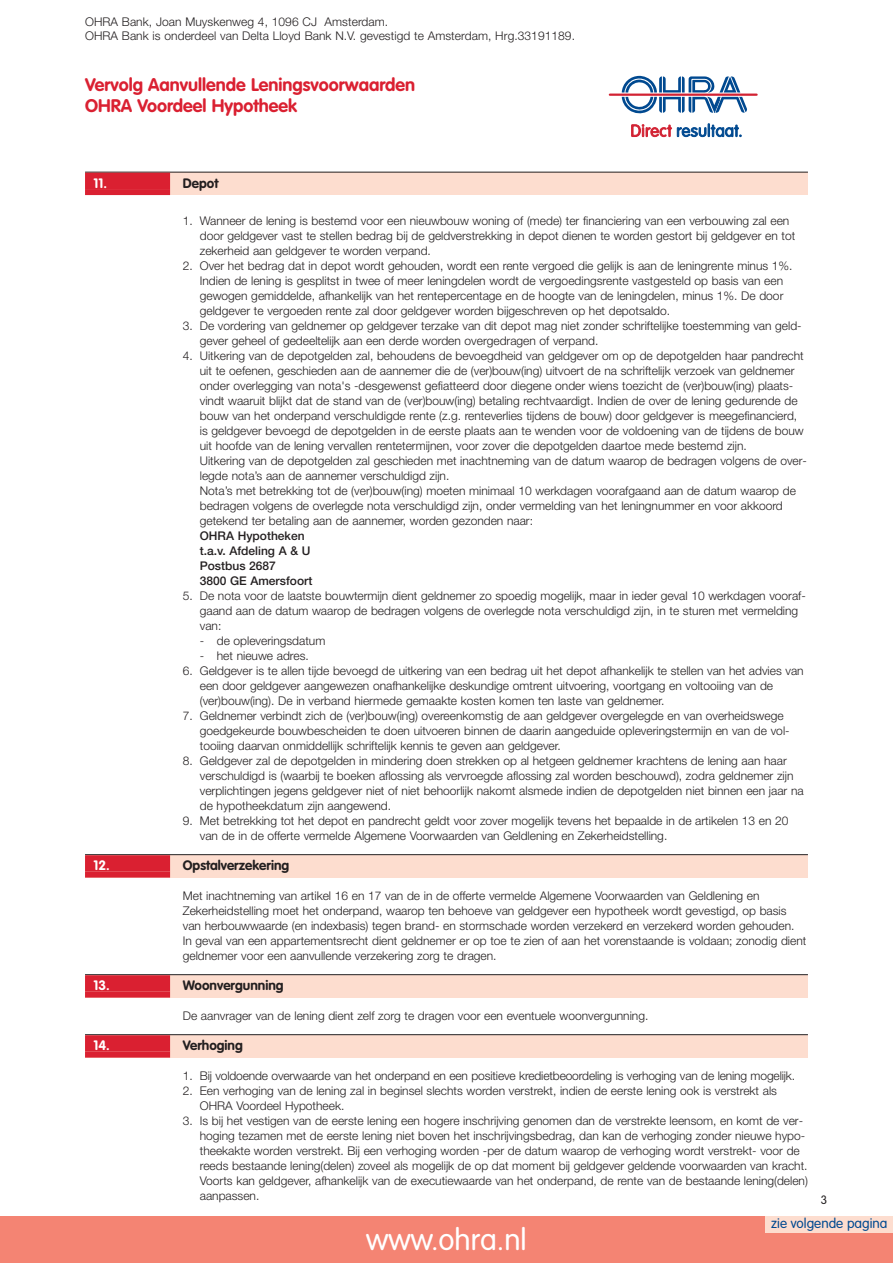
<style>
.page{position:relative;width:893px;height:1263px;background:#fff}
.page>*{position:absolute;margin:0;border:0;box-sizing:border-box;transform-origin:0 0}
.t1{font:300 30px "VAG Rounded";color:#fff}
.t2{font:700 18px/21px "VAG Rounded";color:#da2031}
.t3{font:300 13.65px "VAG Rounded";color:#004990}
.t4{font:700 13.5px "VAG Rounded";color:#231f20}
.t5{font:700 13.5px "VAG Rounded";color:#fff}
.t6{font:300 12px/15px "Helvetica Neue";color:#231f20}
.t7{font:500 12px/15px "Helvetica Neue";color:#231f20}
.t8{font:300 12px "VAG Rounded";color:#231f20}
</style>
<div class="page">
<div style="left:0;top:1216px;width:893px;height:47px;background:#f48473"></div>
<div style="left:85px;top:173px;width:723px;height:22px;background:#fdddcf"></div>
<div style="left:85px;top:855px;width:723px;height:22px;background:#fdddcf"></div>
<div style="left:85px;top:975px;width:723px;height:22px;background:#fdddcf"></div>
<div style="left:85px;top:1035px;width:723px;height:22px;background:#fdddcf"></div>
<hr style="left:85px;top:172px;width:723px;height:1px;background:#231f20">
<div style="left:85px;top:173px;width:85px;height:16px;background:#da2031"></div>
<div style="left:85px;top:189px;width:85px;height:6px;background:#da2031"></div>
<hr style="left:85px;top:854px;width:723px;height:1px;background:#231f20">
<div style="left:85px;top:855px;width:85px;height:16px;background:#da2031"></div>
<div style="left:85px;top:871px;width:85px;height:6px;background:#da2031"></div>
<hr style="left:85px;top:974px;width:723px;height:1px;background:#231f20">
<div style="left:85px;top:975px;width:85px;height:16px;background:#da2031"></div>
<div style="left:85px;top:991px;width:85px;height:6px;background:#da2031"></div>
<hr style="left:85px;top:1034px;width:723px;height:1px;background:#231f20">
<div style="left:85px;top:1035px;width:85px;height:16px;background:#da2031"></div>
<div style="left:85px;top:1051px;width:85px;height:6px;background:#da2031"></div>
<div style="left:765px;top:1216px;width:128px;height:17px;background:#fdddcf"></div>
<svg style="left:631px;top:123px;width:110px;height:14px"></svg>
<hr style="left:609px;top:94px;width:149px;height:2px;background:#d22233">
<svg style="left:622px;top:76px;width:125px;height:38px"></svg>
<p class="t6" style="left:85px;top:15px;width:491px;line-height:14.4px">OHRA Bank, Joan Muyskenweg 4, 1096 CJ Amsterdam.<br>OHRA Bank is onderdeel van Delta Lloyd Bank N.V. gevestigd te Amsterdam, Hrg.33191189.</p>
<h2 class="t2" style="left:85px;top:75px;width:332px">Vervolg Aanvullende Leningsvoorwaarden<br>OHRA Voordeel Hypotheek</h2>
<p class="t5" style="left:94px;top:177px;width:15px">11.</p>
<p class="t4" style="left:183px;top:177px;width:37px">Depot</p>
<p class="t6" style="left:200px;top:214px;width:597px;text-indent:-17px">1. Wanneer de lening is bestemd voor een nieuwbouw woning of (mede) ter financiering van een verbouwing zal een door geldgever vast te stellen bedrag bij de geldverstrekking in depot dienen te worden gestort bij geldgever en tot zekerheid aan geldgever te worden verpand.</p>
<p class="t6" style="left:200px;top:259px;width:594px;text-indent:-17px">2. Over het bedrag dat in depot wordt gehouden, wordt een rente vergoed die gelijk is aan de leningrente minus 1%.<br>Indien de lening is gesplitst in twee of meer leningdelen wordt de vergoedingsrente vastgesteld op basis van een gewogen gemiddelde, afhankelijk van het rentepercentage en de hoogte van de leningdelen, minus 1%. De door geldgever te vergoeden rente zal door geldgever worden bijgeschreven op het depotsaldo.</p>
<p class="t6" style="left:200px;top:319px;width:603px;text-indent:-17px">3. De vordering van geldnemer op geldgever terzake van dit depot mag niet zonder schriftelijke toestemming van geld&shy;gever geheel of gedeeltelijk aan een derde worden overgedragen of verpand.</p>
<p class="t6" style="left:200px;top:349px;width:609px;text-indent:-17px">4. Uitkering van de depotgelden zal, behoudens de bevoegdheid van geldgever om op de depotgelden haar pandrecht uit te oefenen, geschieden aan de aannemer die de (ver)bouw(ing) uitvoert de na schriftelijk verzoek van geldnemer onder overlegging van nota's -desgewenst gefiatteerd door diegene onder wiens toezicht de (ver)bouw(ing) plaats&shy;vindt waaruit blijkt dat de stand van de (ver)bouw(ing) betaling rechtvaardigt. Indien de over de lening gedurende de bouw van het onderpand verschuldigde rente (z.g. renteverlies tijdens de bouw) door geldgever is meegefinancierd, is geldgever bevoegd de depotgelden in de eerste plaats aan te wenden voor de voldoening van de tijdens de bouw uit hoofde van de lening vervallen rentetermijnen, voor zover die depotgelden daartoe mede bestemd zijn.<br>Uitkering van de depotgelden zal geschieden met inachtneming van de datum waarop de bedragen volgens de over&shy;legde nota’s aan de aannemer verschuldigd zijn.<br>Nota’s met betrekking tot de (ver)bouw(ing) moeten minimaal 10 werkdagen voorafgaand aan de datum waarop de bedragen volgens de overlegde nota verschuldigd zijn, onder vermelding van het leningnummer en voor akkoord getekend ter betaling aan de aannemer, worden gezonden naar:</p>
<p class="t7" style="left:200px;top:529px;width:114px">OHRA Hypotheken t.a.v. Afdeling A &amp; U<br>Postbus 2687<br>3800 GE Amersfoort</p>
<p class="t6" style="left:200px;top:589px;width:607px;text-indent:-17px">5. De nota voor de laatste bouwtermijn dient geldnemer zo spoedig mogelijk, maar in ieder geval 10 werkdagen vooraf&shy;gaand aan de datum waarop de bedragen volgens de overlegde nota verschuldigd zijn, in te sturen met vermelding van:</p>
<p class="t6" style="left:200px;top:634px;width:127px">- de opleveringsdatum</p>
<p class="t6" style="left:200px;top:649px;width:111px">- het nieuwe adres.</p>
<p class="t6" style="left:200px;top:664px;width:605px;text-indent:-17px">6. Geldgever is te allen tijde bevoegd de uitkering van een bedrag uit het depot afhankelijk te stellen van het advies van een door geldgever aangewezen onafhankelijke deskundige omtrent uitvoering, voortgang en voltooiing van de (ver)bouw(ing). De in verband hiermede gemaakte kosten komen ten laste van geldnemer.</p>
<p class="t6" style="left:200px;top:709px;width:591px;text-indent:-17px">7. Geldnemer verbindt zich de (ver)bouw(ing) overeenkomstig de aan geldgever overgelegde en van overheidswege goedgekeurde bouwbescheiden te doen uitvoeren binnen de daarin aangeduide opleveringstermijn en van de vol&shy;tooiing daarvan onmiddellijk schriftelijk kennis te geven aan geldgever.</p>
<p class="t6" style="left:200px;top:754px;width:605px;text-indent:-17px">8. Geldgever zal de depotgelden in mindering doen strekken op al hetgeen geldnemer krachtens de lening aan haar verschuldigd is (waarbij te boeken aflossing als vervroegde aflossing zal worden beschouwd), zodra geldnemer zijn verplichtingen jegens geldgever niet of niet behoorlijk nakomt alsmede indien de depotgelden niet binnen een jaar na de hypotheekdatum zijn aangewend.</p>
<p class="t6" style="left:200px;top:814px;width:590px;text-indent:-17px">9. Met betrekking tot het depot en pandrecht geldt voor zover mogelijk tevens het bepaalde in de artikelen 13 en 20 van de in de offerte vermelde Algemene Voorwaarden van Geldlening en Zekerheidstelling.</p>
<p class="t5" style="left:94px;top:860px;width:18px">12.</p>
<p class="t4" style="left:183px;top:860px;width:108px">Opstalverzekering</p>
<p class="t6" style="left:183px;top:889px;width:625px">Met inachtneming van artikel 16 en 17 van de in de offerte vermelde Algemene Voorwaarden van Geldlening en Zekerheidstelling moet het onderpand, waarop ten behoeve van geldgever een hypotheek wordt gevestigd, op basis van herbouwwaarde (en indexbasis) tegen brand- en stormschade worden verzekerd en verzekerd worden gehouden.<br>In geval van een appartementsrecht dient geldnemer er op toe te zien of aan het vorenstaande is voldaan; zonodig dient geldnemer voor een aanvullende verzekering zorg te dragen.</p>
<p class="t5" style="left:94px;top:980px;width:18px">13.</p>
<p class="t4" style="left:183px;top:980px;width:102px">Woonvergunning</p>
<p class="t6" style="left:183px;top:1009px;width:467px">De aanvrager van de lening dient zelf zorg te dragen voor een eventuele woonvergunning.</p>
<p class="t5" style="left:94px;top:1040px;width:18px">14.</p>
<p class="t4" style="left:183px;top:1040px;width:61px">Verhoging</p>
<p class="t6" style="left:183px;top:1069px;width:614px">1. Bij voldoende overwaarde van het onderpand en een positieve kredietbeoordeling is verhoging van de lening mogelijk.</p>
<p class="t6" style="left:200px;top:1084px;width:579px;text-indent:-17px">2. Een verhoging van de lening zal in beginsel slechts worden verstrekt, indien de eerste lening ook is verstrekt als<br>OHRA Voordeel Hypotheek.</p>
<p class="t6" style="left:200px;top:1114px;width:609px;text-indent:-17px">3. Is bij het vestigen van de eerste lening een hogere inschrijving genomen dan de verstrekte leensom, en komt de ver&shy;hoging tezamen met de eerste lening niet boven het inschrijvingsbedrag, dan kan de verhoging zonder nieuwe hypo&shy;theekakte worden verstrekt. Bij een verhoging worden -per de datum waarop de verhoging wordt verstrekt- voor de reeds bestaande lening(delen) zoveel als mogelijk de op dat moment bij geldgever geldende voorwaarden van kracht.<br>Voorts kan geldgever, afhankelijk van de executiewaarde van het onderpand, de rente van de bestaande lening(delen) aanpassen.</p>
<p class="t3" style="left:771px;top:1218px;width:118px">zie volgende pagina</p>
<p class="t8" style="left:821px;top:1195px;width:8px">3</p>
<p class="t3" style="left:797px;top:1218px;width:84px">zie ommezijde</p>
<h1 class="t1" style="left:366px;top:1226px;width:162px">www.ohra.nl</h1>
</div>
